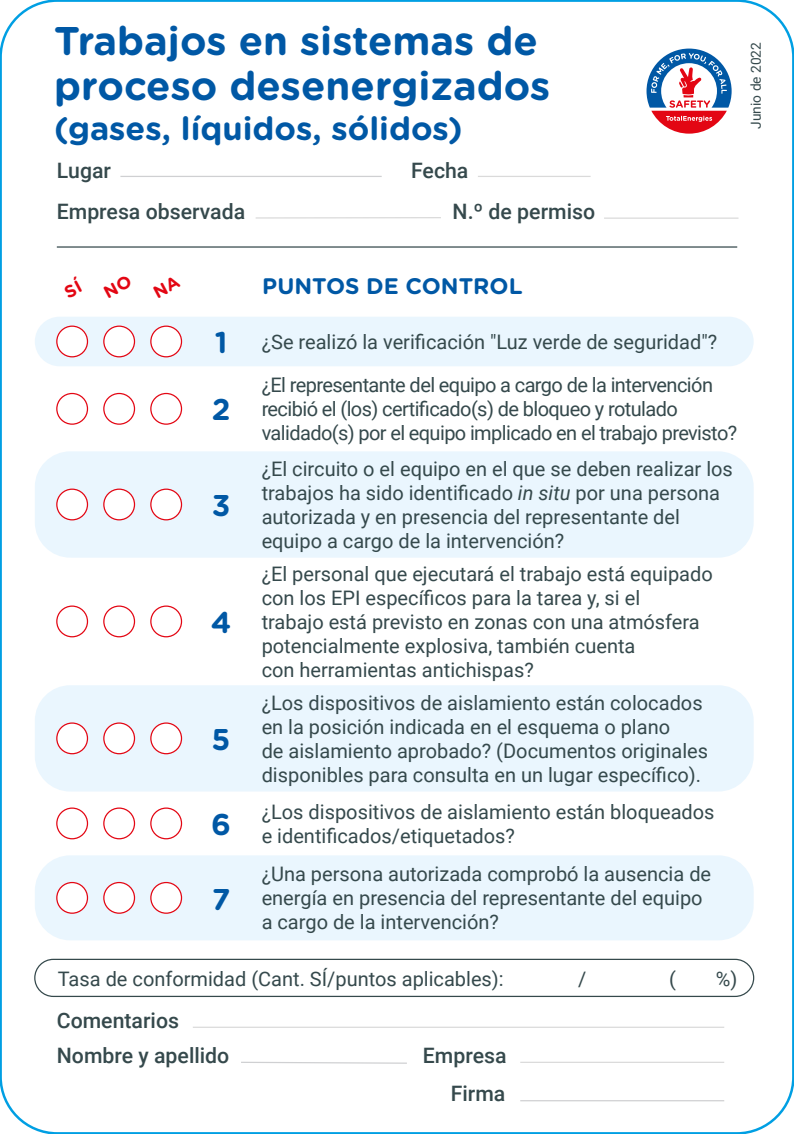
<style>
.page{position:relative;width:794px;height:1134px;background:#fff}
.page>*{position:absolute;margin:0;border:0;box-sizing:border-box;transform-origin:0 0}
.t1{font:700 40px/45px "Gotham Rounded";color:#0058a5}
.t2{font:700 32.5px "Gotham Rounded";color:#0058a5}
.t3{font:700 30px "Gotham Rounded";color:#0058a5}
.t4{font:700 22.5px "Gotham Rounded";color:#0058a5}
.t5{font:500 21.25px/41.2px "Roboto";color:#35494c}
.t6{font:20px/24px "Roboto";color:#35494c}
.t7{font:20px/24px "Roboto";letter-spacing:-.03em;color:#35494c}
.t8{font:13.75px "Roboto";color:#35494c}
.s1{font-style:italic}
</style>
<div class="page">
<hr style="left:57px;top:246px;width:680px;height:2px;background:#35494c">
<div style="left:35px;top:855px;width:718px;height:85px;background:#eaf6fe;border-radius:35px"></div>
<div style="left:35px;top:317px;width:718px;height:49px;background:#eaf6fe;border-radius:25px"></div>
<div style="left:35px;top:451px;width:718px;height:107px;background:#eaf6fe;border-radius:35px"></div>
<div style="left:57px;top:326px;width:30px;height:31px;background:#fff;border-radius:50%"></div>
<div style="left:56px;top:326px;width:32px;height:31px;border:1px solid #e30613;border-radius:50%"></div>
<div style="left:104px;top:326px;width:30px;height:31px;background:#fff;border-radius:50%"></div>
<div style="left:103px;top:326px;width:32px;height:31px;border:1px solid #e30613;border-radius:50%"></div>
<div style="left:151px;top:326px;width:30px;height:31px;background:#fff;border-radius:50%"></div>
<div style="left:150px;top:326px;width:32px;height:31px;border:1px solid #e30613;border-radius:50%"></div>
<div style="left:56px;top:807px;width:32px;height:32px;border:1px solid #e30613;border-radius:50%"></div>
<div style="left:103px;top:807px;width:32px;height:32px;border:1px solid #e30613;border-radius:50%"></div>
<div style="left:150px;top:807px;width:32px;height:32px;border:1px solid #e30613;border-radius:50%"></div>
<div style="left:56px;top:393px;width:32px;height:32px;border:1px solid #e30613;border-radius:50%"></div>
<div style="left:103px;top:393px;width:32px;height:32px;border:1px solid #e30613;border-radius:50%"></div>
<div style="left:150px;top:393px;width:32px;height:32px;border:1px solid #e30613;border-radius:50%"></div>
<div style="left:57px;top:489px;width:30px;height:31px;background:#fff;border-radius:50%"></div>
<div style="left:56px;top:489px;width:32px;height:31px;border:1px solid #e30613;border-radius:50%"></div>
<div style="left:104px;top:489px;width:30px;height:31px;background:#fff;border-radius:50%"></div>
<div style="left:103px;top:489px;width:32px;height:31px;border:1px solid #e30613;border-radius:50%"></div>
<div style="left:151px;top:489px;width:30px;height:31px;background:#fff;border-radius:50%"></div>
<div style="left:150px;top:489px;width:32px;height:31px;border:1px solid #e30613;border-radius:50%"></div>
<div style="left:57px;top:882px;width:30px;height:31px;background:#fff;border-radius:50%"></div>
<div style="left:56px;top:882px;width:32px;height:32px;border:1px solid #e30613;border-radius:50%"></div>
<div style="left:104px;top:882px;width:30px;height:31px;background:#fff;border-radius:50%"></div>
<div style="left:103px;top:882px;width:32px;height:32px;border:1px solid #e30613;border-radius:50%"></div>
<div style="left:151px;top:882px;width:30px;height:31px;background:#fff;border-radius:50%"></div>
<div style="left:150px;top:882px;width:32px;height:32px;border:1px solid #e30613;border-radius:50%"></div>
<div style="left:56px;top:605px;width:32px;height:32px;border:1px solid #e30613;border-radius:50%"></div>
<div style="left:103px;top:605px;width:32px;height:32px;border:1px solid #e30613;border-radius:50%"></div>
<div style="left:150px;top:605px;width:32px;height:32px;border:1px solid #e30613;border-radius:50%"></div>
<div style="left:35px;top:685px;width:718px;height:106px;background:#eaf6fe;border-radius:35px"></div>
<div style="left:57px;top:723px;width:30px;height:31px;background:#fff;border-radius:50%"></div>
<div style="left:56px;top:722px;width:32px;height:32px;border:1px solid #e30613;border-radius:50%"></div>
<div style="left:104px;top:723px;width:30px;height:31px;background:#fff;border-radius:50%"></div>
<div style="left:103px;top:722px;width:32px;height:32px;border:1px solid #e30613;border-radius:50%"></div>
<div style="left:151px;top:723px;width:30px;height:31px;background:#fff;border-radius:50%"></div>
<div style="left:150px;top:722px;width:32px;height:32px;border:1px solid #e30613;border-radius:50%"></div>
<hr style="left:604px;top:217px;width:134px;height:2px;background:#dadada">
<hr style="left:120px;top:176px;width:262px;height:1px;background:#cfd0d2">
<hr style="left:256px;top:217px;width:185px;height:2px;background:#dadada">
<hr style="left:478px;top:176px;width:112px;height:1px;background:#dadada">
<div style="left:34px;top:959px;width:720px;height:38px;border:1px solid #35494c;border-radius:19px"></div>
<hr style="left:193px;top:1027px;width:531px;height:1px;background:#dadada">
<hr style="left:520px;top:1100px;width:204px;height:1px;background:#cfd0d2">
<svg style="left:241px;top:1061px;width:166px;height:3px"></svg>
<hr style="left:520px;top:1062px;width:204px;height:1px;background:#dadada">
<svg style="left:646px;top:49px;width:85px;height:85px"></svg>
<h1 class="t1" style="left:54px;top:17px;width:497px">Trabajos en sistemas de proceso desenergizados</h1>
<h2 class="t2" style="left:54px;top:104px;width:410px">(gases, líquidos, sólidos)</h2>
<p class="t5" style="left:57px;top:149px;width:190px">Lugar<br>Empresa observada</p>
<p class="t5" style="left:452px;top:149px;width:144px;text-indent:-41px">Fecha<br>N.º de permiso</p>
<p class="t8" style="left:746px;top:129px;width:88px;rotate:-90deg">Junio de 2022</p>
<h3 class="t3" style="left:215px;top:321px;width:14px">1</h3>
<h3 class="t3" style="left:212px;top:388px;width:20px">2</h3>
<h3 class="t3" style="left:212px;top:484px;width:20px">3</h3>
<h3 class="t3" style="left:211px;top:600px;width:22px">4</h3>
<h3 class="t3" style="left:212px;top:717px;width:20px">5</h3>
<h3 class="t3" style="left:211px;top:802px;width:21px">6</h3>
<h3 class="t3" style="left:212px;top:877px;width:20px">7</h3>
<p class="t4" style="left:262px;top:269px;width:262px">PUNTOS DE CONTROL</p>
<p class="t6" style="left:262px;top:329px;width:457px">¿Se realizó la verificación "Luz verde de seguridad"?</p>
<p class="t7" style="left:262px;top:372px;width:477px">¿El representante del equipo a cargo de la intervención recibió el (los) certificado(s) de bloqueo y rotulado validado(s) por el equipo implicado en el trabajo previsto?</p>
<p class="t6" style="left:262px;top:456px;width:473px">¿El circuito o el equipo en el que se deben realizar los trabajos ha sido identificado <span class="s1">in situ</span> por una persona autorizada y en presencia del representante del equipo a cargo de la intervención?</p>
<p class="t6" style="left:262px;top:561px;width:453px">¿El personal que ejecutará el trabajo está equipado con los EPI específicos para la tarea y, si el<br>trabajo está previsto en zonas con una atmósfera potencialmente explosiva, también cuenta<br>con herramientas antichispas?</p>
<p class="t6" style="left:262px;top:690px;width:448px">¿Los dispositivos de aislamiento están colocados en la posición indicada en el esquema o plano<br>de aislamiento aprobado? (Documentos originales disponibles para consulta en un lugar específico).</p>
<p class="t6" style="left:262px;top:799px;width:454px">¿Los dispositivos de aislamiento están bloqueados e identificados/etiquetados?</p>
<p class="t6" style="left:262px;top:861px;width:451px">¿Una persona autorizada comprobó la ausencia de energía en presencia del representante del equipo a cargo de la intervención?</p>
<p class="t6" style="left:58px;top:966px;width:447px">Tasa de conformidad (Cant. SÍ/puntos aplicables):</p>
<p class="t6" style="left:578px;top:966px;width:10px">/</p>
<p class="t6" style="left:669px;top:966px;width:8px">(</p>
<p class="t6" style="left:715px;top:966px;width:23px">%)</p>
<p class="t5" style="left:57px;top:999px;width:124px">Comentarios</p>
<p class="t5" style="left:57px;top:1034px;width:174px">Nombre y apellido</p>
<p class="t5" style="left:423px;top:1034px;width:85px">Empresa</p>
<p class="t5" style="left:451px;top:1072px;width:56px">Firma</p>
</div>
